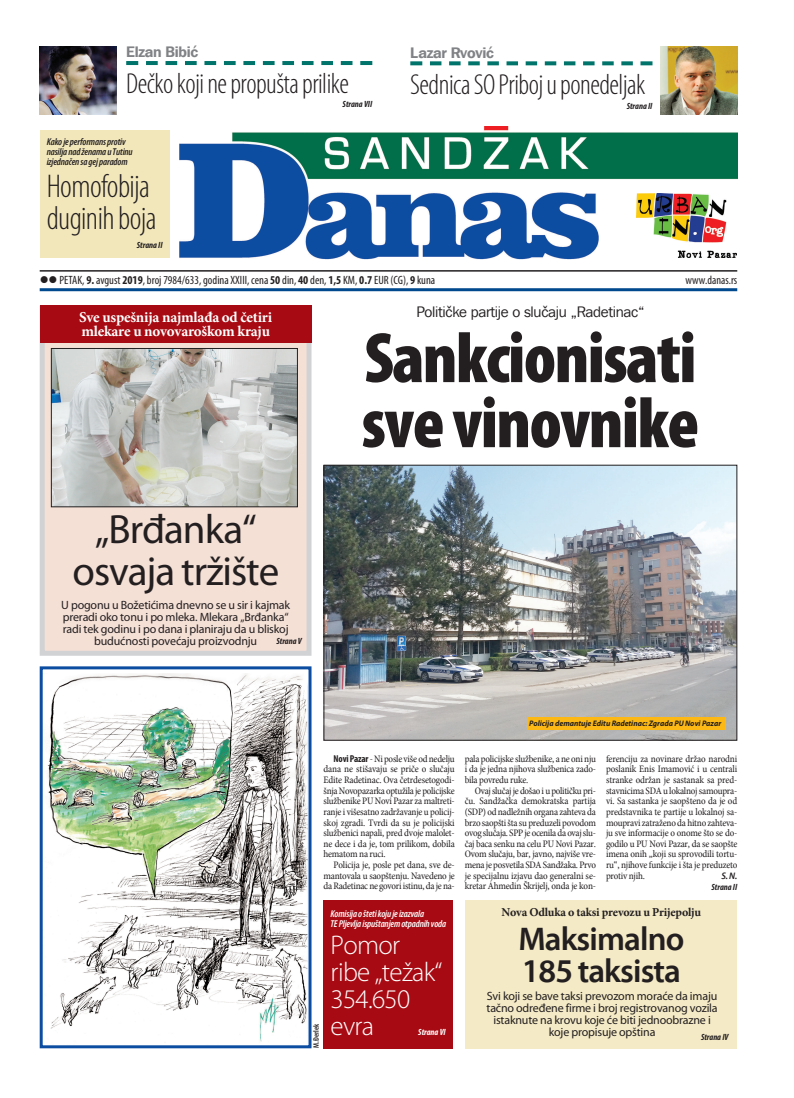
<style>
.page{position:relative;width:794px;height:1098px;background:#fff}
.page>*{position:absolute;margin:0;border:0;box-sizing:border-box;transform-origin:0 0}
.t1{font:700 72px/65px "Myriad YU Pro Black Cond";letter-spacing:-.02em;color:#231f20}
.t2{font:41px/42px "Myriad YU Pro";letter-spacing:-.025em;color:#231f20;text-align:center}
.t3{font:33px/32px "Myriad YU Pro Light Cond";letter-spacing:-.02em;color:#231f20}
.t4{font:600 33px/32px "Myriad YU Pro";letter-spacing:-.025em;color:#231f20}
.t5{font:29px "Myriad YU Pro Light Cond";letter-spacing:-.02em;color:#231f20}
.t6{font:300 27px/27px "Myriad YU Pro";letter-spacing:-.025em;color:#fff}
.t7{font:700 15px/14px "Minion YU Pro";letter-spacing:-.015em;color:#fff}
.t8{font:15px "Frankfurt Gothic";letter-spacing:-.02em;color:#231f20}
.t9{font:700 15px "Frankfurt Gothic";letter-spacing:-.02em;color:#808285}
.t10{font:12px/12px "Myriad YU Pro";letter-spacing:-.015em;color:#231f20;text-align:center}
.t11{font:12px "Myriad YU Pro Cond";color:#231f20}
.t12{font:700 12px "Minion YU Pro";letter-spacing:-.015em;color:#231f20}
.t13{font:10px/10.6px "Minion YU Pro Cond";letter-spacing:-.02em;color:#231f20;text-align:justify}
.t14{font:italic 700 10px/10px "Myriad YU Pro Semibold Cond";letter-spacing:-.01em;color:#231f20}
.t15{font:italic 700 10px/10px "Myriad YU Pro Semibold Cond";letter-spacing:-.01em;color:#fff}
.t16{font:italic 600 9.5px "Myriad YU Pro";color:#231f20}
.t17{font:italic 700 9px "Myriad YU Pro Cond";color:#231f20}
.t18{font:italic 700 9px "Myriad YU Pro Cond";color:#fff}
.t19{font:italic 700 8px "Myriad YU Pro";color:#231f20}
.t20{font:700 8px "Myriad YU Pro Light Cond";letter-spacing:-.01em;color:#231f20}
.s1{font-weight:700}
.s2{font-family:"Myriad YU Pro Cond";font-weight:700}
</style>
<div class="page">
<img style="left:48px;top:673px;width:259px;height:369px">
<div style="left:40px;top:666px;width:271px;height:381px;border:3px solid #0d4da1"></div>
<img style="left:179px;top:126px;width:558px;height:134px">
<hr style="left:40px;top:288px;width:697px;height:3px;background:#01498e">
<hr style="left:40px;top:270px;width:697px;height:1px;background:#231f20">
<div style="left:635px;top:187px;width:102px;height:72px;background:#fff"></div>
<img style="left:636px;top:193px;width:100px;height:65px">
<svg style="left:422px;top:61px;width:211px;height:4px"></svg>
<svg style="left:410px;top:61px;width:12px;height:4px"></svg>
<svg style="left:640px;top:61px;width:12px;height:4px"></svg>
<img style="left:40px;top:46px;width:76px;height:68px">
<img style="left:660px;top:46px;width:77px;height:68px">
<svg style="left:138px;top:61px;width:215px;height:4px"></svg>
<hr style="left:126px;top:61px;width:12px;height:4px;background:#00736a">
<hr style="left:360px;top:61px;width:12px;height:4px;background:#00736a">
<div style="left:40px;top:131px;width:130px;height:127px;background:#f2e7bb"></div>
<div style="left:42px;top:308px;width:267px;height:345px;background:#f5e0d6"></div>
<div style="left:40px;top:305px;width:271px;height:350px;border:5px solid #d1d2d4"></div>
<img style="left:325px;top:466px;width:410px;height:272px">
<div style="left:323px;top:464px;width:414px;height:276px;border:1px solid #231f20"></div>
<div style="left:40px;top:305px;width:271px;height:38px;background:#a70a12"></div>
<div style="left:527px;top:716px;width:198px;height:13px;background:#fcb814"></div>
<div style="left:465px;top:899px;width:272px;height:148px;background:#f4eac6"></div>
<img style="left:53px;top:350px;width:243px;height:155px">
<div style="left:51px;top:348px;width:247px;height:159px;border:1px solid #231f20"></div>
<div style="left:323px;top:899px;width:130px;height:148px;background:#a70a12"></div>
<h3 class="t9" style="left:126px;top:43px;width:74px">Elzan Bibi}</h3>
<h3 class="t5" style="left:126px;top:74px;width:224px">De~ko koji ne propu{ta prilike</h3>
<p class="t17" style="left:343px;top:101px;width:31px">Strana VII</p>
<p class="t14" style="left:47px;top:137px;width:88px">Kako je performans protiv nasilja nad `enama u Tutinu izjedna~en sa gej paradom</p>
<h3 class="t3" style="left:47px;top:174px;width:111px">Homofobija duginih boja</h3>
<p class="t17" style="left:137px;top:242px;width:27px">Strana II</p>
<h3 class="t9" style="left:410px;top:43px;width:85px">Lazar Rvovi}</h3>
<h3 class="t5" style="left:410px;top:74px;width:237px">Sednica SO Priboj u ponedeljak</h3>
<p class="t17" style="left:627px;top:103px;width:27px">Strana II</p>
<p class="t11" style="left:59px;top:276px;width:377px">PETAK, <span class="s1">9.</span>avgust <span class="s1">2019</span>, broj 7984/633, godina XXIII, cena <span class="s1">50</span> din, <span class="s1">40</span> den, <span class="s1">1,5</span> KM, <span class="s1">0.7</span> EUR (CG), <span class="s1">9</span> kuna</p>
<p class="t11" style="left:685px;top:276px;width:53px">www.danas.rs</p>
<h3 class="t7" style="left:79px;top:312px;width:194px">Sve uspe{nija najmla|a od ~etiri mlekare u novovaro{kom kraju</h3>
<h2 class="t2" style="left:73px;top:512px;width:208px">„Br|anka“ osvaja tr`i{te</h2>
<p class="t10" style="left:61px;top:599px;width:230px">U pogonu u Bo`eti}ima dnevno se u sir i kajmak preradi oko tonu i po mleka. Mlekara „Br|anka“ radi tek godinu i po dana i planiraju da u bliskoj budu}nosti pove}aju proizvodnju</p>
<p class="t17" style="left:276px;top:638px;width:27px">Strana V</p>
<h3 class="t8" style="left:416px;top:302px;width:229px">Politi~ke partije o slu~aju „Radetinac“</h3>
<h1 class="t1" style="left:361px;top:334px;width:339px">Sankcionisati sve vinovnike</h1>
<p class="t19" style="left:529px;top:720px;width:194px">Policija demantuje Editu Radetinac: Zgrada PU Novi Pazar</p>
<p class="t13" style="left:323px;top:754px;width:133px;text-indent:10px"><span class="s2">Novi Pazar</span> - Ni posle vi{e od nedelju dana ne sti{avaju se pri~e o slu~aju Edite Radetinac. Ova ~etrdesetogodi-{nja Novopazarka optu`ila je policijske slu`benike PU Novi Pazar za maltreti&shy;ranje i vi{esatno zadr`avanje u policij&shy;skoj zgradi. Tvrdi da su je policijski slu`benici napali, pred dvoje malolet&shy;ne dece i da je, tom prilikom, dobila hematom na ruci.</p>
<p class="t13" style="left:323px;top:860px;width:133px;text-indent:10px">Policija je, posle pet dana, sve de&shy;mantovala u saop{tenju. Navedeno je da Radetinac ne govori istinu, da je na-</p>
<p class="t20" style="left:313px;top:1047px;width:26px;rotate:-90deg">M. \erlek</p>
<p class="t15" style="left:330px;top:909px;width:117px">Komisija o {teti koju je izazvala<br>TE Pljevlja ispu{tanjem otpadnih voda</p>
<h3 class="t6" style="left:330px;top:933px;width:113px">Pomor ribe „te`ak“<br>354.650 evra</h3>
<p class="t18" style="left:418px;top:1029px;width:29px">Strana VI</p>
<p class="t13" style="left:465px;top:754px;width:133px">pala policijske slu`benike, a ne oni nju i da je jedna njihova slu`benica zado&shy;bila povredu ruke.</p>
<p class="t13" style="left:465px;top:785px;width:133px;text-indent:10px">Ovaj slu~aj je do{ao i u politi~ku pri-~u. Sand`a~ka demokratska partija (SDP) od nadle`nih organa zahteva da brzo saop{ti {ta su preduzeli povodom ovog slu~aja. SPP je ocenila da ovaj slu-~aj baca senku na celu PU Novi Pazar.<br>Ovom slu~aju, bar, javno, najvi{e vre&shy;mena je posvetila SDA Sand`aka. Prvo je specijalnu izjavu dao generalni se&shy;kretar Ahmedin [krijelj, onda je kon-</p>
<p class="t13" style="left:606px;top:754px;width:133px">ferenciju za novinare dr`ao narodni poslanik Enis Imamovi} i u centrali stranke odr`an je sastanak sa pred&shy;stavnicima SDA u lokalnoj samoupra&shy;vi. Sa sastanka je saop{teno da je od predstavnika te partije u lokalnoj sa&shy;moupravi zatra`eno da hitno zahteva&shy;ju sve informacije o onome {to se do&shy;godilo u PU Novi Pazar, da se saop{te imena onih „koji su sprovodili tortu&shy;ru“, njihove funkcije i {ta je preduzeto protiv njih.</p>
<p class="t16" style="left:721px;top:871px;width:17px">S. N.</p>
<p class="t17" style="left:711px;top:883px;width:27px">Strana II</p>
<p class="t12" style="left:501px;top:906px;width:201px">Nova Odluka o taksi prevozu u Prijepolju</p>
<h3 class="t4" style="left:518px;top:924px;width:167px">Maksimalno<br>185 taksista</h3>
<p class="t10" style="left:486px;top:990px;width:233px">Svi koji se bave taksi prevozom mora}e da imaju ta~no odre|ene firme i broj registrovanog vozila istaknute na krovu koje }e biti jednoobrazne i koje propisuje op{tina</p>
<p class="t17" style="left:701px;top:1033px;width:29px">Strana IV</p>
</div>
